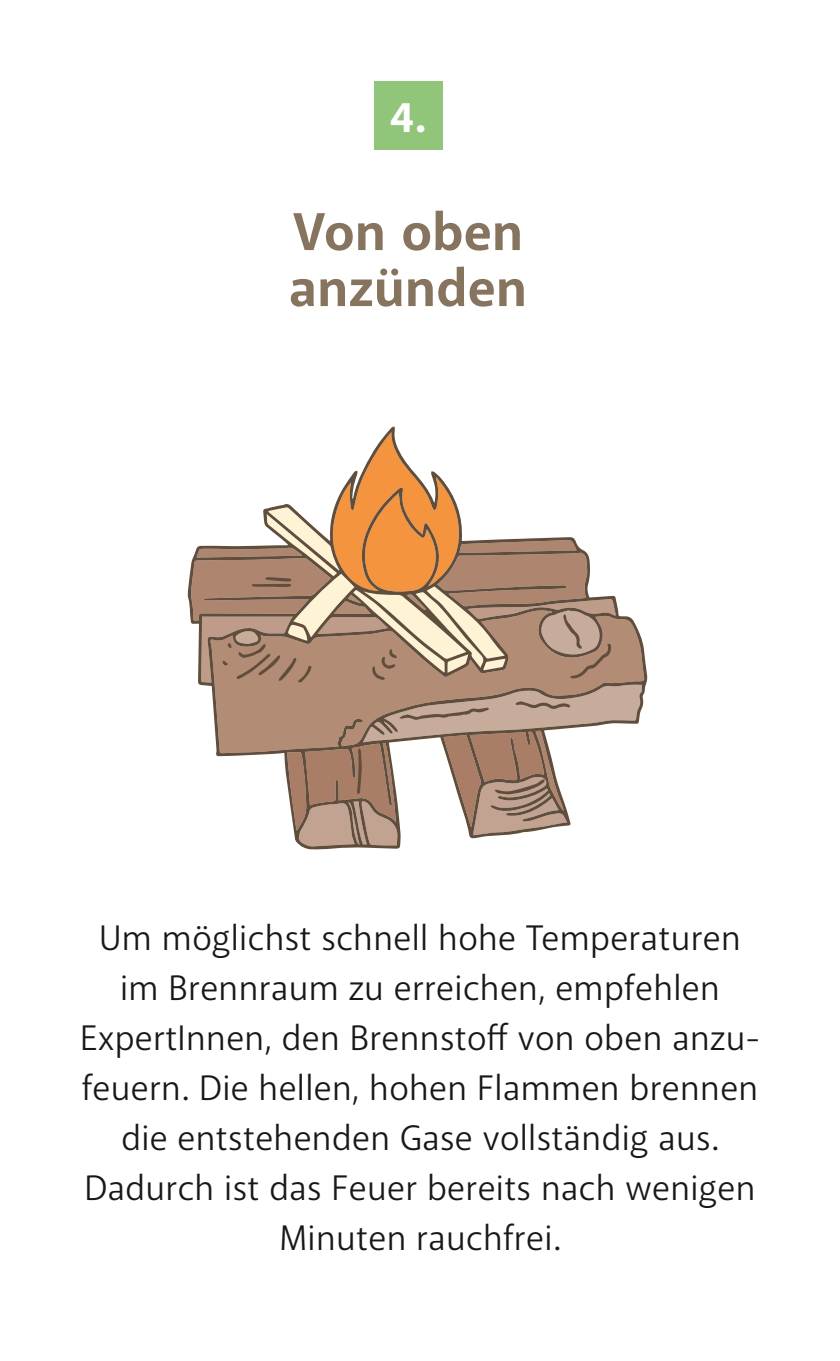
<style>
.page{position:relative;width:840px;height:1361px;background:#fff}
.page>*{position:absolute;margin:0;border:0;box-sizing:border-box;transform-origin:0 0}
.t1{font:700 54px/56px "Akagi Pro";letter-spacing:.01em;color:#86745f}
.t2{font:700 44px "Akagi Pro";color:#fff}
.t3{font:36px/50px "Akagi Pro";letter-spacing:.01em;color:#181818;text-align:center}
</style>
<div class="page">
<svg style="left:191px;top:432px;width:450px;height:414px"></svg>
<div style="left:373px;top:82px;width:69px;height:68px;background:#91c579"></div>
<p class="t2" style="left:390px;top:90px;width:37px">4.</p>
<h1 class="t1" style="left:289px;top:205px;width:239px">Von oben anzünden</h1>
<p class="t3" style="left:80px;top:913px;width:680px">Um möglichst schnell hohe Temperaturen im Brennraum zu erreichen, empfehlen ExpertInnen, den Brennstoff von oben anzu&shy;feuern. Die hellen, hohen Flammen brennen die entstehenden Gase vollständig aus.<br>Dadurch ist das Feuer bereits nach wenigen Minuten rauchfrei.</p>
</div>
